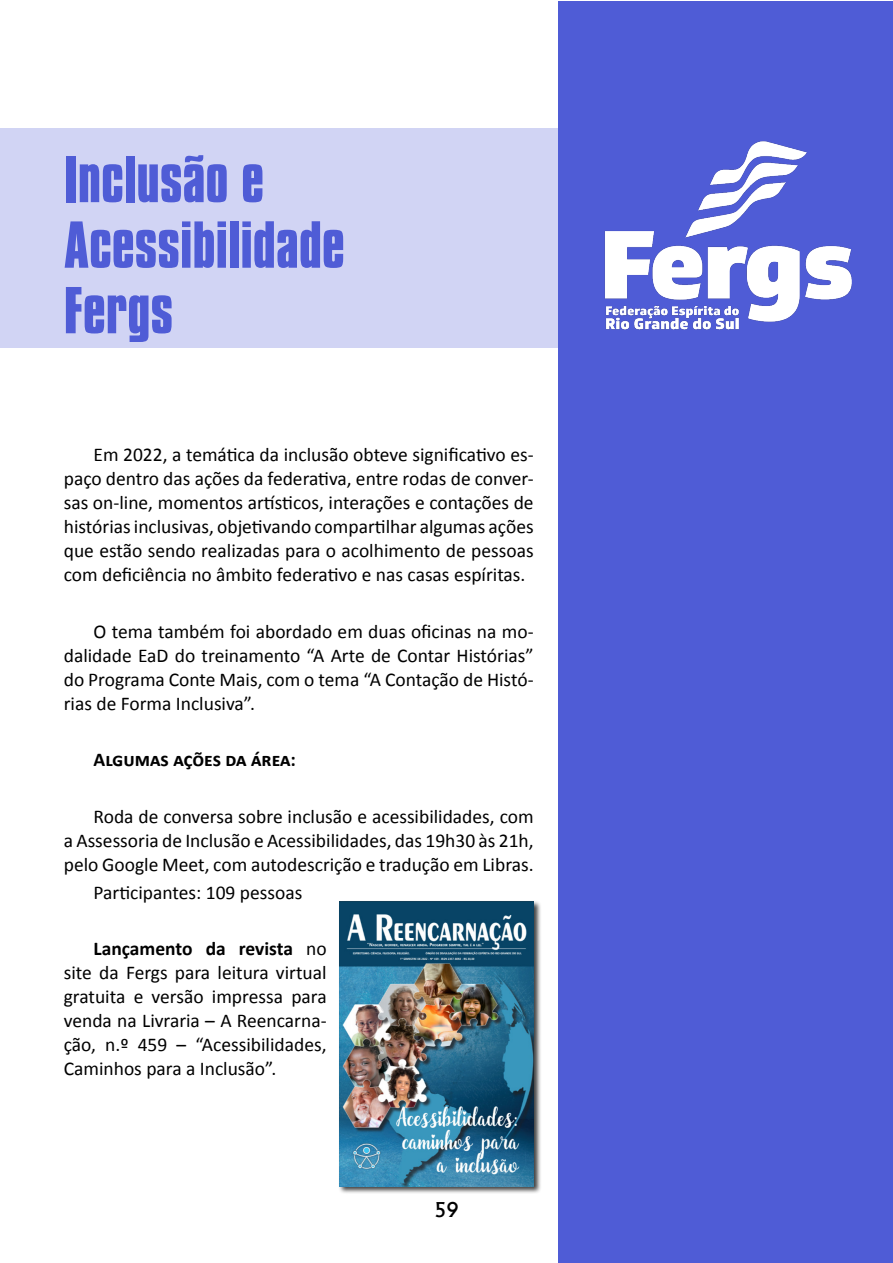
<style>
.page{position:relative;width:893px;height:1263px;background:#fff}
.page>*{position:absolute;margin:0;border:0;box-sizing:border-box;transform-origin:0 0}
.t1{font:700 57px "Compacta BT";color:#4f5cd6}
.t2{font:19.5px/24px "Calibri";color:#000;text-align:justify}
.t3{font:700 19.5px "Calibri";color:#000}
.t4{font:500 19.5px "Albertus";color:#000}
.s1{font-weight:700}
</style>
<div class="page">
<div style="left:0;top:128px;width:892px;height:220px;background:#d1d4f4"></div>
<div style="left:559px;top:2px;width:334px;height:1261px;background:#4f5cd6"></div>
<img style="left:604px;top:141px;width:248px;height:189px">
<div style="left:338px;top:900px;width:203px;height:294px;background:#000;opacity:.75"></div>
<img style="left:339px;top:901px;width:195px;height:285px">
<p class="t1" style="left:64px;top:145px;width:202px">Inclusão e</p>
<p class="t1" style="left:64px;top:210px;width:282px">Acessibilidade</p>
<p class="t1" style="left:64px;top:276px;width:111px">Fergs</p>
<p class="t2" style="left:64px;top:442px;width:471px;text-indent:30px">Em 2022, a temática da inclusão obteve significativo es&shy;paço dentro das ações da federativa, entre rodas de conver&shy;sas on-line, momentos artísticos, interações e contações de histórias inclusivas, objetivando compartilhar algumas ações que estão sendo realizadas para o acolhimento de pessoas com deficiência no âmbito federativo e nas casas espíritas.</p>
<p class="t2" style="left:64px;top:618px;width:471px;text-indent:30px">O tema também foi abordado em duas oficinas na mo&shy;dalidade EaD do treinamento “A Arte de Contar Histórias” do Programa Conte Mais, com o tema “A Contação de Histó&shy;rias de Forma Inclusiva”.</p>
<p class="t3" style="left:94px;top:746px;width:204px">Algumas ações da área:</p>
<p class="t2" style="left:64px;top:803px;width:471px;text-indent:30px">Roda de conversa sobre inclusão e acessibilidades, com a Assessoria de Inclusão e Acessibilidades, das 19h30 às 21h, pelo Google Meet, com autodescrição e tradução em Libras.</p>
<p class="t2" style="left:94px;top:879px;width:210px">Participantes: 109 pessoas</p>
<p class="t2" style="left:64px;top:936px;width:264px;text-indent:30px"><span class="s1">Lançamento da revista</span> no site da Fergs para leitura virtual gratuita e versão impressa para venda na Livraria – A Reencarna&shy;ção, n.º 459 – “Acessibilidades, Caminhos para a Inclusão”.</p>
<p class="t4" style="left:434px;top:1198px;width:26px">59</p>
</div>
